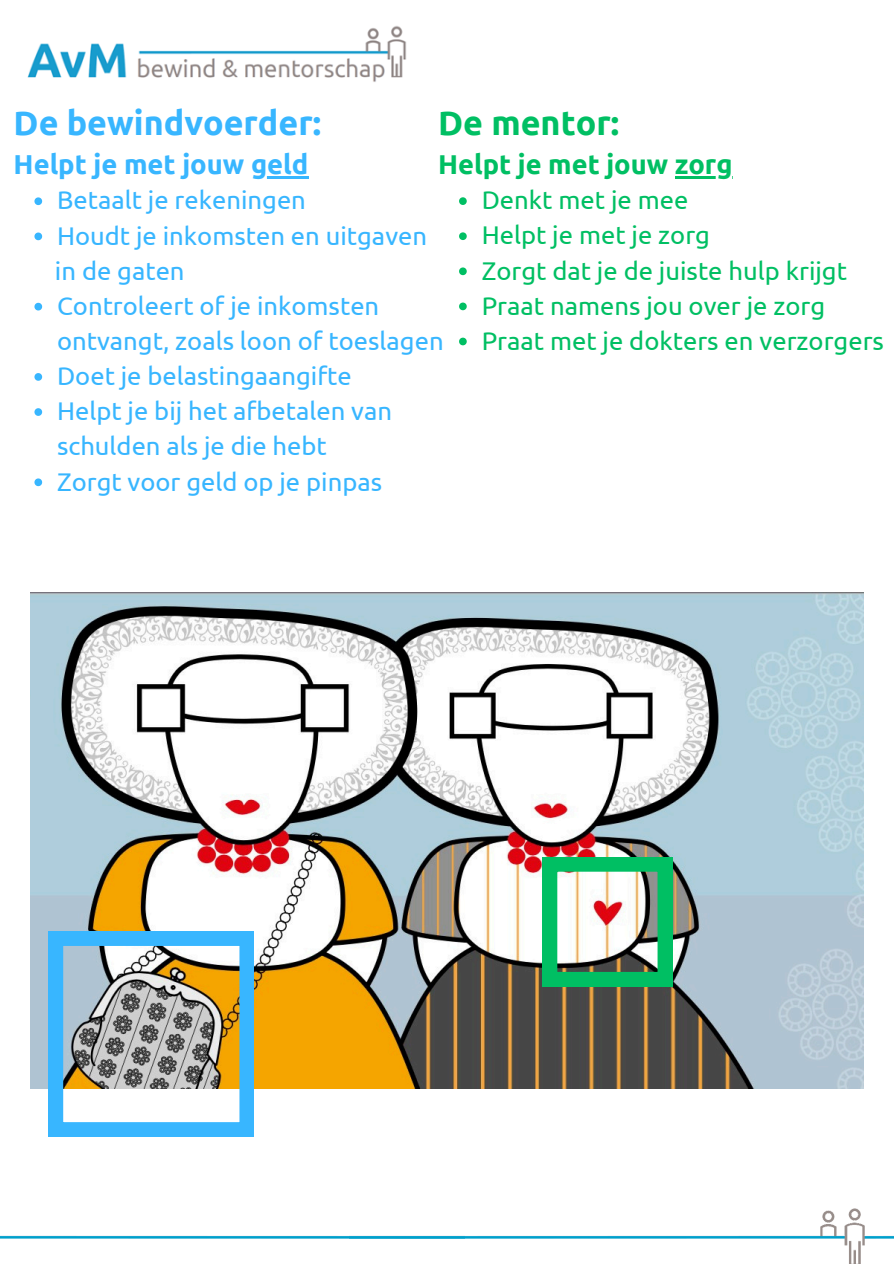
<style>
.page{position:relative;width:894px;height:1264px;background:#fff}
.page>*{position:absolute;margin:0;border:0;box-sizing:border-box;transform-origin:0 0}
.t1{font:700 34.05px "Ubuntu";color:#38b6ff}
.t2{font:700 34.05px "Ubuntu";color:#00bf63}
.t3{font:700 27.3px "Ubuntu";color:#38b6ff}
.t4{font:700 27.3px "Ubuntu";color:#00bf63}
.t5{font:25.5px/35.1px "Ubuntu";color:#38b6ff}
.t6{font:25.5px/35.1px "Ubuntu";color:#00bf63}
</style>
<div class="page">
<img style="left:30px;top:592px;width:833px;height:496px">
<img style="left:464px;top:1208px;width:429px;height:55px">
<img style="left:0;top:1235px;width:464px;height:4px">
<svg style="left:49px;top:931px;width:204px;height:205px"></svg>
<svg style="left:542px;top:857px;width:130px;height:129px"></svg>
<img style="left:27px;top:26px;width:380px;height:56px">
<hr style="left:251px;top:176px;width:57px;height:3px;background:#38b6ff">
<svg style="left:34px;top:197px;width:8px;height:8px"></svg>
<svg style="left:34px;top:232px;width:8px;height:8px"></svg>
<svg style="left:34px;top:303px;width:8px;height:7px"></svg>
<svg style="left:34px;top:373px;width:8px;height:8px"></svg>
<svg style="left:34px;top:408px;width:8px;height:8px"></svg>
<svg style="left:34px;top:478px;width:8px;height:8px"></svg>
<hr style="left:674px;top:176px;width:58px;height:3px;background:#00bf63">
<svg style="left:459px;top:197px;width:7px;height:8px"></svg>
<svg style="left:459px;top:232px;width:7px;height:8px"></svg>
<svg style="left:459px;top:267px;width:7px;height:8px"></svg>
<svg style="left:459px;top:302px;width:7px;height:8px"></svg>
<svg style="left:459px;top:337px;width:7px;height:8px"></svg>
<p class="t1" style="left:14px;top:103px;width:309px">De bewindvoerder:</p>
<p class="t3" style="left:14px;top:149px;width:296px">Helpt je met jouw geld</p>
<h1 class="t5" style="left:57px;top:182px;width:371px">Betaalt je rekeningen<br>Houdt je inkomsten en uitgaven</h1>
<p class="t5" style="left:55px;top:253px;width:131px">in de gaten</p>
<p class="t5" style="left:57px;top:288px;width:388px">Controleert of je inkomsten ontvangt, zoals loon of toeslagen</p>
<p class="t5" style="left:57px;top:358px;width:296px">Doet je belastingaangifte</p>
<p class="t5" style="left:57px;top:393px;width:336px">Helpt je bij het afbetalen van schulden als je die hebt</p>
<p class="t5" style="left:57px;top:463px;width:326px">Zorgt voor geld op je pinpas</p>
<p class="t2" style="left:438px;top:103px;width:182px">De mentor:</p>
<p class="t4" style="left:438px;top:149px;width:296px">Helpt je met jouw zorg</p>
<p class="t6" style="left:481px;top:182px;width:367px">Denkt met je mee<br>Helpt je met je zorg<br>Zorgt dat je de juiste hulp krijgt</p>
<h2 class="t6" style="left:481px;top:287px;width:345px">Praat namens jou over je zorg</h2>
<p class="t6" style="left:481px;top:323px;width:403px">Praat met je dokters en verzorgers</p>
</div>
